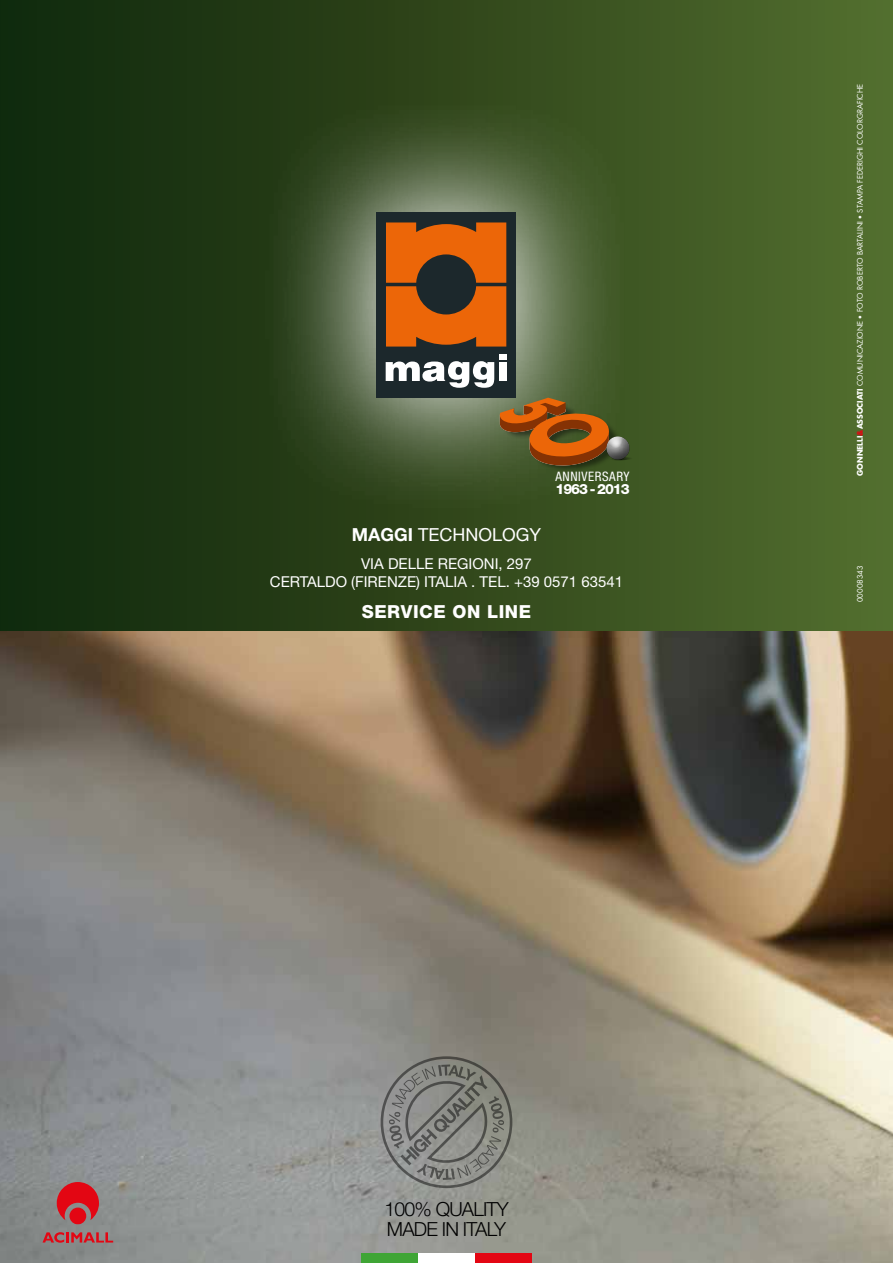
<style>
.page{position:relative;width:893px;height:1263px;background:#fff}
.page>*{position:absolute;margin:0;border:0;box-sizing:border-box;transform-origin:0 0}
.t1{font:300 19.5px/20.5px "Helvetica Neue LT Std";letter-spacing:-.04em;color:#000}
.t2{font:18px "Helvetica Neue LT Std";color:#fff}
.t3{font:800 18px "Helvetica Neue LT Std";letter-spacing:.03em;color:#fff}
.t4{font:15px "Helvetica Neue LT Std";color:#fff}
.t5{font:800 14.1px "Helvetica Neue LT Std";letter-spacing:-.075em;color:#fff}
.t6{font:condensed 13.05px "Helvetica Neue LT Std";letter-spacing:.045em;color:#fff}
.t7{font:7.5px "Futura";color:#fff}
.s1{font-weight:700}
.s2{font-weight:700;color:#e30613}
.s3{font-family:"Helvetica Neue LT Std"}
</style>
<div class="page">
<div style="left:0;top:0;width:893px;height:969px;background:linear-gradient(to right,#0e260b,#526c2d)"></div>
<img style="left:0;top:631px;width:893px;height:632px">
<div style="left:256px;top:93px;width:380px;height:424px;background:#fff;opacity:.89"></div>
<div style="left:376px;top:213px;width:140px;height:185px;background:#1c282c"></div>
<div style="left:499px;top:354px;width:8px;height:5px;background:#fff"></div>
<div style="left:499px;top:362px;width:8px;height:19px;background:#fff"></div>
<svg style="left:386px;top:361px;width:108px;height:27px"></svg>
<svg style="left:386px;top:222px;width:120px;height:125px"></svg>
<div style="left:532px;top:414px;width:88px;height:59px;background:#000;opacity:.45"></div>
<svg style="left:499px;top:397px;width:111px;height:70px;background:#8b561b"></svg>
<hr style="left:609px;top:457px;width:23px;height:3px;background:#384f1f;border-radius:50%">
<div style="left:604px;top:434px;width:26px;height:15px;background:#fff;opacity:.75"></div>
<div style="left:604px;top:436px;width:26px;height:24px;background:#000;opacity:.86"></div>
<svg style="left:43px;top:1232px;width:70px;height:11px"></svg>
<svg style="left:57px;top:1182px;width:42px;height:42px;background:#c4333c"></svg>
<div style="left:361px;top:1253px;width:57px;height:10px;background:#3fa535"></div>
<div style="left:418px;top:1253px;width:57px;height:10px;background:#fff"></div>
<div style="left:475px;top:1253px;width:56px;height:10px;background:#e30613"></div>
<div style="left:381px;top:1056px;width:131px;height:132px;border:3px solid #000;border-radius:50%"></div>
<svg style="left:389px;top:1064px;width:115px;height:116px;background:#81827d"></svg>
<h2 class="t2" style="left:352px;top:523px;width:191px"><span class="s1">Maggi</span> TECH NOLOGY</h2>
<h3 class="t4" style="left:361px;top:555px;width:172px">VIA DELLE REGIONI , 297</h3>
<h3 class="t6" style="left:555px;top:469px;width:76px">ANNIVERSARY</h3>
<h3 class="t5" style="left:555px;top:481px;width:76px">1963 - 2013</h3>
<h3 class="t4" style="left:270px;top:573px;width:11px">CER</h3>
<h3 class="t4" style="left:300px;top:573px;width:34px">TALDO</h3>
<h3 class="t4" style="left:351px;top:573px;width:77px">(FIRENZE) ITAL</h3>
<h3 class="t4" style="left:453px;top:573px;width:171px">IA . TEL. +39 0571 63541</h3>
<h2 class="t3" style="left:362px;top:601px;width:171px">SERVICE ON LINE</h2>
<p class="t7" style="left:855px;top:476px;width:394px;rotate:-90deg"><span class="s1">gonnelli</span><span class="s2">&amp;</span><span class="s1">associati</span> comunicazione <span class="s3">•</span> foto Roberto Bartalini <span class="s3">•</span> stampa federighi colorgrafiche</p>
<p class="t7" style="left:855px;top:602px;width:38px;rotate:-90deg">00008343</p>
<h1 class="t1" style="left:384px;top:1198px;width:126px">100% QUALITY<br>MADE IN ITALY</h1>
</div>
